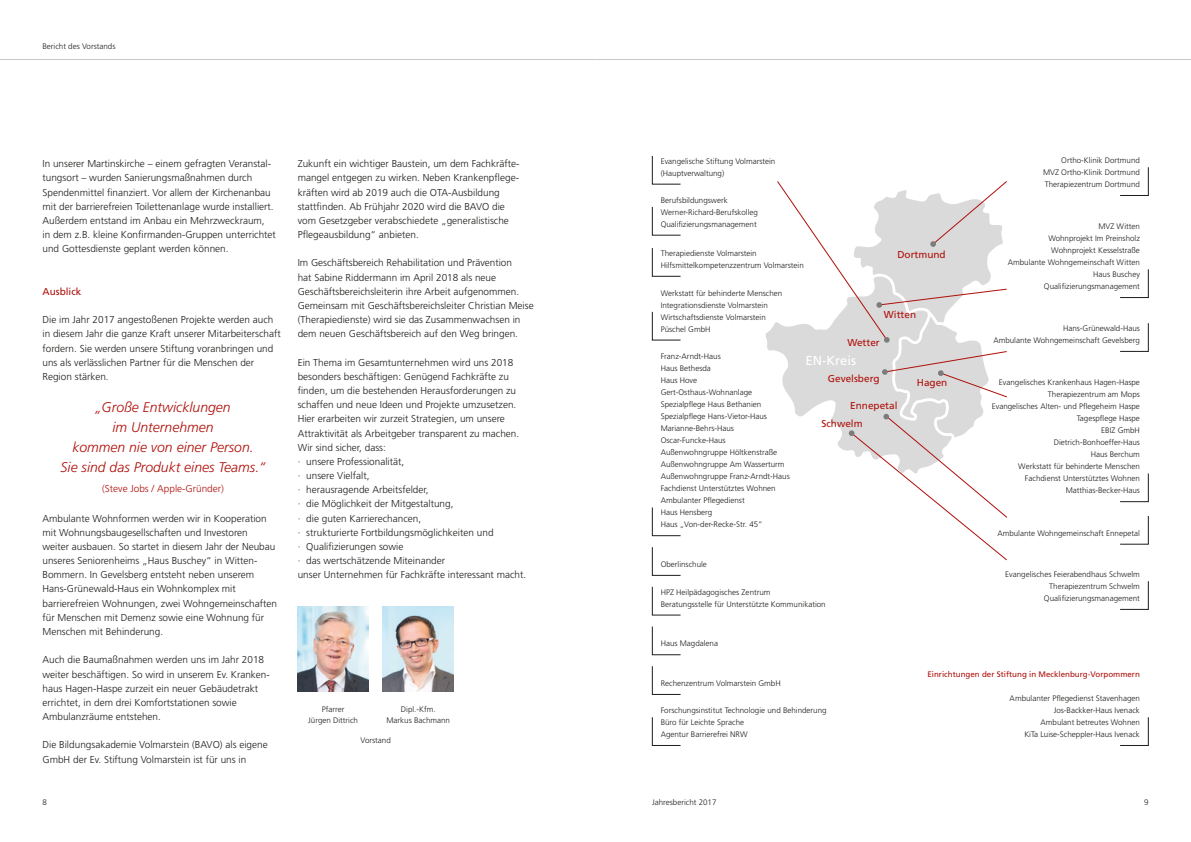
<style>
.page{position:relative;width:1191px;height:842px;background:#fff}
.page>*{position:absolute;margin:0;border:0;box-sizing:border-box;transform-origin:0 0}
.t1{font:italic 300 14px/20px "Frutiger LT Std";color:#ae0f0a;text-align:center}
.t2{font:13px "Frutiger LT Std";color:#fff}
.t3{font:300 10px/14.2px "Frutiger LT Std";color:#1d1d1b}
.t4{font:10px "Frutiger LT Std";color:#ae0f0a}
.t5{font:300 10px "Frutiger LT Std";color:#ae0f0a}
.t6{font:300 8px/12px "Frutiger LT Std";color:#1d1d1b}
.t7{font:8px "Frutiger LT Std";color:#ae0f0a}
</style>
<div class="page">
<hr style="left:0;top:59px;width:595px;height:1px;background:#c7c7c6">
<hr style="left:595px;top:59px;width:596px;height:1px;background:#c7c7c6">
<img style="left:298px;top:607px;width:71px;height:85px">
<img style="left:383px;top:607px;width:71px;height:85px">
<svg style="left:765px;top:181px;width:242px;height:380px"></svg>
<svg style="left:1120px;top:167px;width:28px;height:29px"></svg>
<svg style="left:1120px;top:269px;width:28px;height:29px"></svg>
<svg style="left:1120px;top:323px;width:28px;height:29px"></svg>
<svg style="left:1120px;top:473px;width:28px;height:29px"></svg>
<svg style="left:1120px;top:516px;width:28px;height:28px"></svg>
<svg style="left:1120px;top:581px;width:28px;height:29px"></svg>
<svg style="left:1120px;top:717px;width:28px;height:29px"></svg>
<svg style="left:652px;top:156px;width:29px;height:28px"></svg>
<svg style="left:652px;top:207px;width:29px;height:28px"></svg>
<svg style="left:652px;top:248px;width:29px;height:29px"></svg>
<svg style="left:652px;top:312px;width:29px;height:28px"></svg>
<svg style="left:652px;top:507px;width:29px;height:29px"></svg>
<svg style="left:652px;top:547px;width:29px;height:29px"></svg>
<svg style="left:652px;top:587px;width:29px;height:28px"></svg>
<svg style="left:652px;top:626px;width:29px;height:29px"></svg>
<svg style="left:652px;top:666px;width:29px;height:29px"></svg>
<svg style="left:652px;top:717px;width:29px;height:29px"></svg>
<p class="t6" style="left:43px;top:40px;width:74px">Bericht des Vorstands</p>
<p class="t3" style="left:43px;top:157px;width:235px">In unserer Martinskirche – einem gefragten Veranstal&shy;tungsort – wurden Sanierungsmaßnahmen durch Spendenmittel finanziert. Vor allem der Kirchenanbau mit der barrierefreien Toilettenanlage wurde installiert.<br>Außerdem entstand im Anbau ein Mehrzweckraum,<br>in dem z.B. kleine Konfirmanden-Gruppen unterrichtet und Gottesdienste geplant werden können.</p>
<p class="t4" style="left:43px;top:285px;width:40px">Ausblick</p>
<p class="t3" style="left:43px;top:313px;width:240px">Die im Jahr 2017 angestoßenen Projekte werden auch in diesem Jahr die ganze Kraft unserer Mitarbeiterschaft fordern. Sie werden unsere Stiftung voranbringen und uns als verlässlichen Partner für die Menschen der Region stärken.</p>
<h1 class="t1" style="left:61px;top:397px;width:206px">„Große Entwicklungen<br>im Unternehmen<br>kommen nie von einer Person.<br>Sie sind das Produkt eines Teams.“</h1>
<p class="t5" style="left:102px;top:483px;width:123px">(Steve Jobs / Apple-Gründer)</p>
<p class="t3" style="left:43px;top:511px;width:236px">Ambulante Wohnformen werden wir in Kooperation mit Wohnungsbaugesellschaften und Investoren weiter ausbauen. So startet in diesem Jahr der Neubau unseres Seniorenheims „Haus Buschey“ in Witten-Bommern. In Gevelsberg entsteht neben unserem Hans-Grünewald-Haus ein Wohnkomplex mit barrierefreien Wohnungen, zwei Wohngemeinschaften für Menschen mit Demenz sowie eine Wohnung für Menschen mit Behinderung.</p>
<p class="t3" style="left:43px;top:653px;width:229px">Auch die Baumaßnahmen werden uns im Jahr 2018 weiter beschäftigen. So wird in unserem Ev. Kranken&shy;haus Hagen-Haspe zurzeit ein neuer Gebäudetrakt errichtet, in dem drei Komfortstationen sowie Ambulanzräume entstehen.</p>
<p class="t3" style="left:43px;top:738px;width:227px">Die Bildungsakademie Volmarstein (BAVO) als eigene<br>GmbH der Ev. Stiftung Volmarstein ist für uns in</p>
<p class="t3" style="left:298px;top:157px;width:223px">Zukunft ein wichtiger Baustein, um dem Fachkräfte&shy;mangel entgegen zu wirken. Neben Krankenpflege&shy;kräften wird ab 2019 auch die OTA-Ausbildung stattfinden. Ab Frühjahr 2020 wird die BAVO die vom Gesetzgeber verabschiedete „generalistische Pflegeausbildung“ anbieten.</p>
<p class="t3" style="left:298px;top:256px;width:237px">Im Geschäftsbereich Rehabilitation und Prävention<br>hat Sabine Riddermann im April 2018 als neue Geschäftsbereichsleiterin ihre Arbeit aufgenommen.<br>Gemeinsam mit Geschäftsbereichsleiter Christian Meise (Therapiedienste) wird sie das Zusammenwachsen in dem neuen Geschäftsbereich auf den Weg bringen.</p>
<p class="t3" style="left:298px;top:355px;width:230px">Ein Thema im Gesamtunternehmen wird uns 2018 besonders beschäftigen: Genügend Fachkräfte zu finden, um die bestehenden Herausforderungen zu schaffen und neue Ideen und Projekte umzusetzen.<br>Hier erarbeiten wir zurzeit Strategien, um unsere Attraktivität als Arbeitgeber transparent zu machen.<br>Wir sind sicher, dass:<br>· unsere Professionalität,<br>· unsere Vielfalt,<br>· herausragende Arbeitsfelder,<br>· die Möglichkeit der Mitgestaltung,<br>· die guten Karrierechancen,<br>· strukturierte Fortbildungsmöglichkeiten und<br>· Qualifizierungen sowie<br>· das wertschätzende Miteinander<br>unser Unternehmen für Fachkräfte interessant macht.</p>
<p class="t6" style="left:308px;top:704px;width:51px;line-height:11px;text-align:center">Pfarrer<br>Jürgen Dittrich</p>
<p class="t6" style="left:386px;top:704px;width:65px;line-height:11px;text-align:center">Dipl.-Kfm.<br>Markus Bachmann</p>
<p class="t6" style="left:360px;top:734px;width:32px">Vorstand</p>
<p class="t6" style="left:1043px;top:154px;width:98px;text-align:justify;text-indent:18px">Ortho-Klinik Dortmund MVZ Ortho-Klinik Dortmund Therapiezentrum Dortmund</p>
<p class="t6" style="left:1007px;top:220px;width:134px;text-align:right">MVZ Witten<br>Wohnprojekt Im Preinsholz<br>Wohnprojekt Kesselstraße<br>Ambulante Wohngemeinschaft Witten<br>Haus Buschey<br>Qualifizierungsmanagement</p>
<p class="t6" style="left:993px;top:322px;width:148px;text-align:right">Hans-Grünewald-Haus<br>Ambulante Wohngemeinschaft Gevelsberg</p>
<p class="t6" style="left:991px;top:377px;width:150px;text-align:right">Evangelisches Krankenhaus Hagen-Haspe<br>Therapiezentrum am Mops<br>Evangelisches Alten- und Pflegeheim Haspe<br>Tagespflege Haspe<br>EBIZ GmbH<br>Dietrich-Bonhoeffer-Haus<br>Haus Berchum<br>Werkstatt für behinderte Menschen<br>Fachdienst Unterstütztes Wohnen<br>Matthias-Becker-Haus</p>
<p class="t6" style="left:997px;top:527px;width:144px">Ambulante Wohngemeinschaft Ennepetal</p>
<p class="t6" style="left:1005px;top:568px;width:136px;text-align:right">Evangelisches Feierabendhaus Schwelm<br>Therapiezentrum Schwelm<br>Qualifizierungsmanagement</p>
<p class="t6" style="left:660px;top:155px;width:116px">Evangelische Stiftung Volmarstein (Hauptverwaltung)</p>
<p class="t6" style="left:660px;top:194px;width:99px">Berufsbildungswerk<br>Werner-Richard-Berufskolleg<br>Qualifizierungsmanagement</p>
<p class="t6" style="left:660px;top:247px;width:145px">Therapiedienste Volmarstein<br>Hilfsmittelkompetenzzentrum Volmarstein</p>
<p class="t6" style="left:660px;top:287px;width:123px">Werkstatt für behinderte Menschen<br>Integrationsdienste Volmarstein<br>Wirtschaftsdienste Volmarstein<br>Püschel GmbH</p>
<p class="t6" style="left:660px;top:351px;width:131px">Franz-Arndt-Haus<br>Haus Bethesda<br>Haus Hove<br>Gert-Osthaus-Wohnanlage<br>Spezialpflege Haus Bethanien<br>Spezialpflege Hans-Vietor-Haus<br>Marianne-Behrs-Haus<br>Oscar-Funcke-Haus<br>Außenwohngruppe Höltkenstraße<br>Außenwohngruppe Am Wasserturm<br>Außenwohngruppe Franz-Arndt-Haus<br>Fachdienst Unterstütztes Wohnen<br>Ambulanter Pflegedienst<br>Haus Hensberg<br>Haus „Von-der-Recke-Str. 45“</p>
<p class="t6" style="left:660px;top:558px;width:48px">Oberlinschule</p>
<p class="t6" style="left:660px;top:586px;width:166px">HPZ Heilpädagogisches Zentrum<br>Beratungsstelle für Unterstützte Kommunikation</p>
<p class="t6" style="left:660px;top:638px;width:59px">Haus Magdalena</p>
<p class="t6" style="left:660px;top:677px;width:122px">Rechenzentrum Volmarstein GmbH</p>
<p class="t6" style="left:660px;top:704px;width:167px">Forschungsinstitut Technologie und Behinderung<br>Büro für Leichte Sprache<br>Agentur Barrierefrei NRW</p>
<p class="t4" style="left:897px;top:249px;width:50px">Dortmund</p>
<p class="t4" style="left:884px;top:309px;width:34px">Witten</p>
<p class="t4" style="left:847px;top:337px;width:34px">Wetter</p>
<p class="t4" style="left:828px;top:373px;width:53px">Gevelsberg</p>
<p class="t4" style="left:821px;top:417px;width:43px">Schwelm</p>
<h2 class="t2" style="left:805px;top:353px;width:52px">EN-Kreis</h2>
<p class="t4" style="left:917px;top:377px;width:32px">Hagen</p>
<p class="t4" style="left:850px;top:400px;width:49px">Ennepetal</p>
<p class="t7" style="left:927px;top:670px;width:214px">Einrichtungen der Stiftung in Mecklenburg-Vorpommern</p>
<p class="t6" style="left:1009px;top:692px;width:132px;text-align:right">Ambulanter Pflegedienst Stavenhagen<br>Jos-Backker-Haus Ivenack<br>Ambulant betreutes Wohnen<br>KiTa Luise-Scheppler-Haus Ivenack</p>
<p class="t6" style="left:43px;top:797px;width:6px">8</p>
<p class="t6" style="left:652px;top:797px;width:66px">Jahresbericht 2017</p>
<p class="t6" style="left:1144px;top:797px;width:6px">9</p>
</div>
